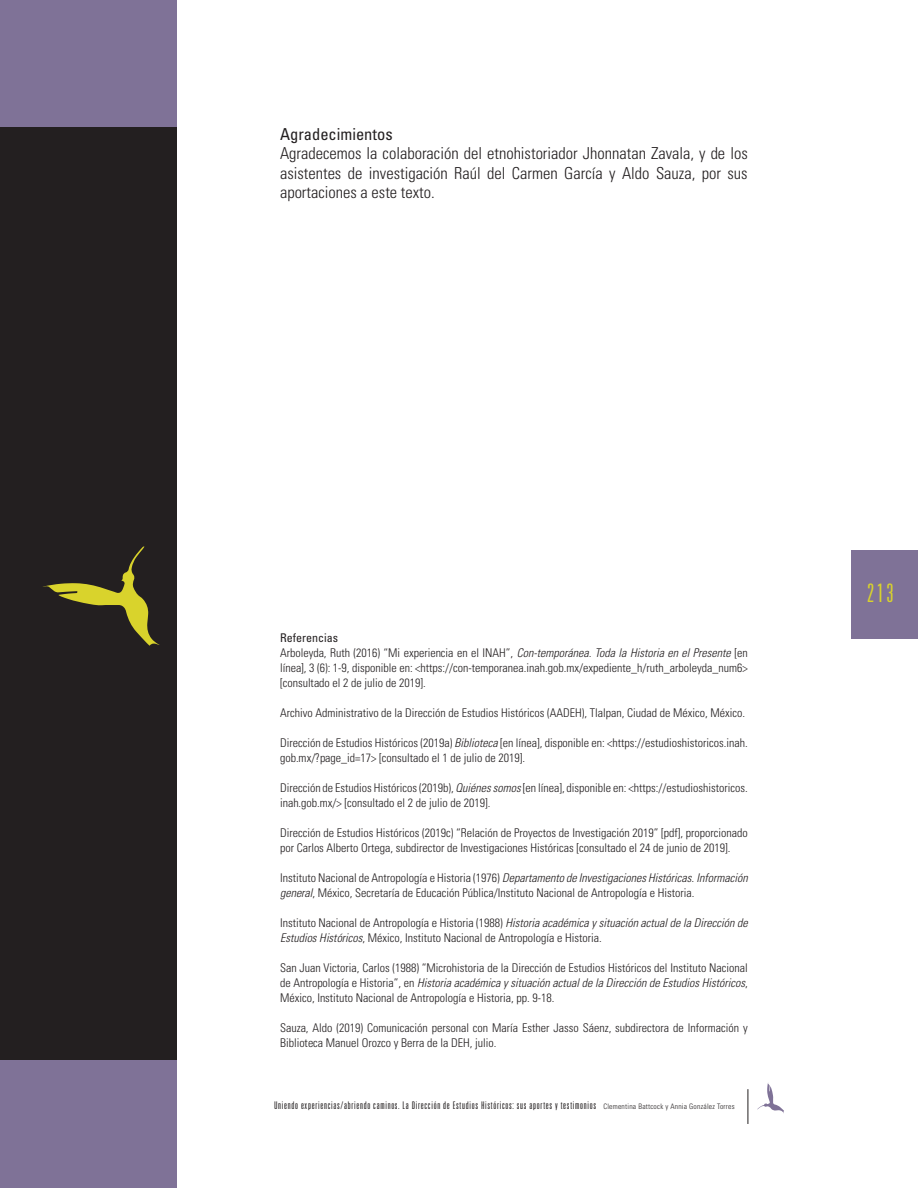
<style>
.page{position:relative;width:918px;height:1188px;background:#fff}
.page>*{position:absolute;margin:0;border:0;box-sizing:border-box;transform-origin:0 0}
.t1{font:300 ultra-condensed 25.5px "Univers LT Std";color:#d9d32c}
.t2{font:300 condensed 16.5px/19.5px "Univers LT Std";color:#231f20;text-align:justify}
.t3{font:condensed 16.5px "Univers LT Std";color:#231f20}
.t4{font:300 condensed 12px/15px "Univers LT Std";color:#231f20}
.t5{font:condensed 12px "Univers LT Std";color:#231f20}
.t6{font:300 ultra-condensed 10.5px "Univers LT Std";letter-spacing:.07em;color:#231f20}
.s1{font-style:italic}
.s2{font-stretch:condensed;font-size:7.5px}
</style>
<div class="page">
<hr style="left:748px;top:1089px;width:1px;height:35px;background:#231f20">
<div style="left:851px;top:550px;width:67px;height:88px;background:#7f7297"></div>
<svg style="left:757px;top:1083px;width:27px;height:30px"></svg>
<div style="left:0;top:0;width:176px;height:1188px;background:#7f7297"></div>
<div style="left:0;top:128px;width:176px;height:932px;background:#231f20"></div>
<svg style="left:43px;top:546px;width:117px;height:100px"></svg>
<p class="t3" style="left:280px;top:123px;width:114px">Agradecimientos</p>
<p class="t2" style="left:280px;top:143px;width:469px">Agradecemos la colaboración del etnohistoriador Jhonnatan Zavala, y de los asistentes de investigación Raúl del Carmen García y Aldo Sauza, por sus aportaciones a este texto.</p>
<p class="t5" style="left:280px;top:630px;width:59px">Referencias</p>
<p class="t4" style="left:280px;top:645px;width:469px;text-align:justify">Arboleyda, Ruth (2016) “Mi experiencia en el INAH”, <span class="s1">Con-temporánea. Toda la Historia en el Presente</span> [en línea], 3 (6): 1-9, disponible en: &lt;https://con-temporanea.inah.gob.mx/expediente_h/ruth_arboleyda_num6&gt; [consultado el 2 de julio de 2019].</p>
<p class="t4" style="left:280px;top:705px;width:467px">Archivo Administrativo de la Dirección de Estudios Históricos (AADEH), Tlalpan, Ciudad de México, México.</p>
<p class="t4" style="left:280px;top:735px;width:469px">Dirección de Estudios Históricos (2019a) <span class="s1">Biblioteca</span> [en línea], disponible en: &lt;https://estudioshistoricos.inah. gob.mx/?page_id=17&gt; [consultado el 1 de julio de 2019].</p>
<p class="t4" style="left:280px;top:780px;width:469px">Dirección de Estudios Históricos (2019b), <span class="s1">Quiénes somos</span> [en línea], disponible en: &lt;https://estudioshistoricos. inah.gob.mx/&gt; [consultado el 2 de julio de 2019].</p>
<p class="t4" style="left:280px;top:825px;width:469px">Dirección de Estudios Históricos (2019c) “Relación de Proyectos de Investigación 2019” [pdf], proporcionado por Carlos Alberto Ortega, subdirector de Investigaciones Históricas [consultado el 24 de junio de 2019].</p>
<p class="t4" style="left:280px;top:870px;width:469px">Instituto Nacional de Antropología e Historia (1976) <span class="s1">Departamento de Investigaciones Históricas. Información general</span>, México, Secretaría de Educación Pública/Instituto Nacional de Antropología e Historia.</p>
<p class="t4" style="left:280px;top:915px;width:469px">Instituto Nacional de Antropología e Historia (1988) <span class="s1">Historia académica y situación actual de la Dirección de<br>Estudios Históricos</span>, México, Instituto Nacional de Antropología e Historia.</p>
<p class="t4" style="left:280px;top:960px;width:469px;text-align:justify">San Juan Victoria, Carlos (1988) “Microhistoria de la Dirección de Estudios Históricos del Instituto Nacional de Antropología e Historia”, en <span class="s1">Historia académica y situación actual de la Dirección de Estudios Históricos</span>, México, Instituto Nacional de Antropología e Historia, pp. 9-18.</p>
<p class="t4" style="left:280px;top:1020px;width:469px">Sauza, Aldo (2019) Comunicación personal con María Esther Jasso Sáenz, subdirectora de Información y<br>Biblioteca Manuel Orozco y Berra de la DEH, julio.</p>
<p class="t6" style="left:274px;top:1100px;width:462px">Uniendo experiencias/abriendo caminos. La Dirección de Estudios Históricos: sus aportes y testimonios <span class="s2">Clementina Battcock y Annia González Torres</span></p>
<h1 class="t1" style="left:867px;top:579px;width:28px">213</h1>
</div>
